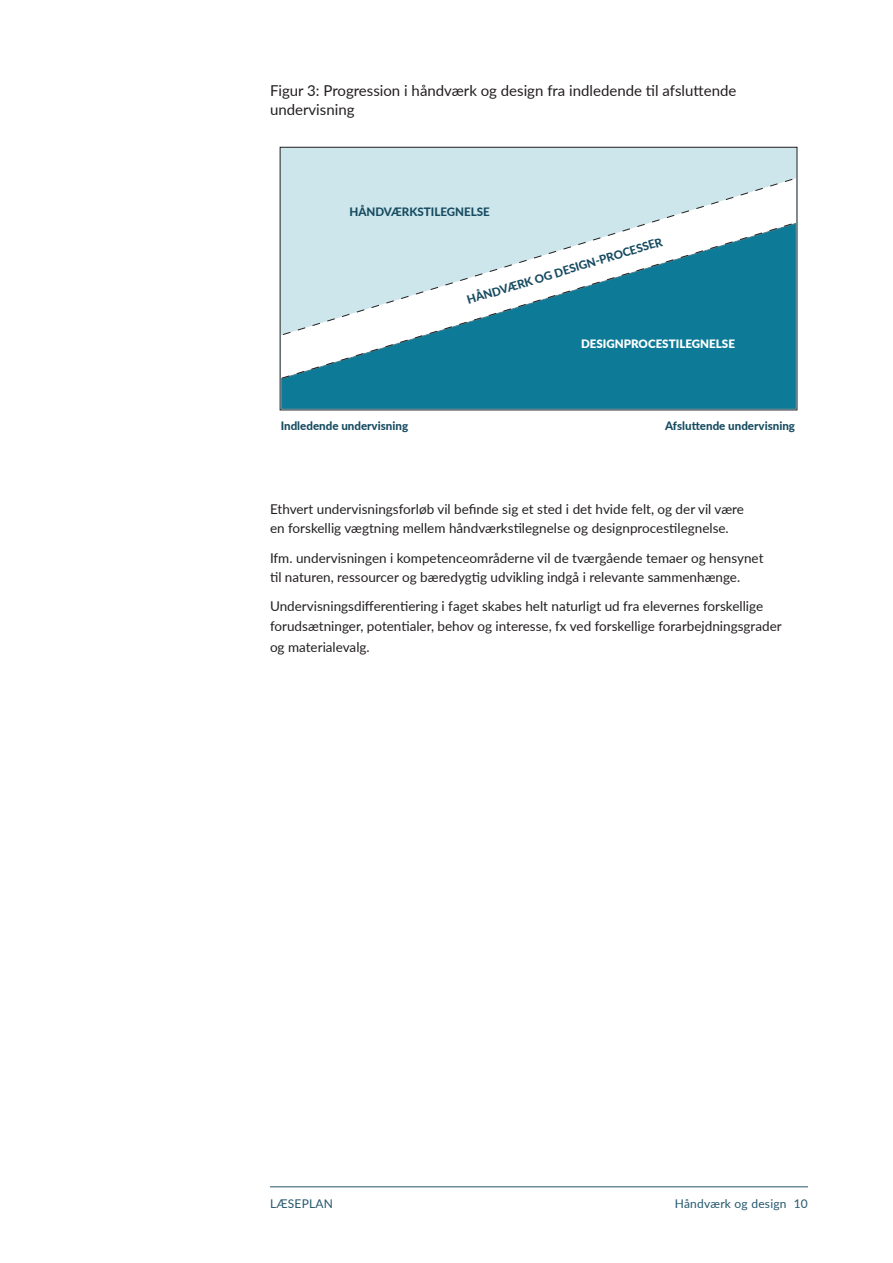
<style>
.page{position:relative;width:893px;height:1263px;background:#fff}
.page>*{position:absolute;margin:0;border:0;box-sizing:border-box;transform-origin:0 0}
._07_Tabel_Navn{font:15px/19.5px "Lato";color:#231f20}
._04_Brødtekst_9_13{font:13.5px/19.5px "Lato";color:#231f20}
.t1{font:12px "Lato";letter-spacing:.02em;color:#23576d}
.t2{font:800 11.55px "Lato";color:#174b60}
.t3{font:900 11.55px "Lato";color:#fff}
</style>
<div class="page">
<div style="left:280px;top:147px;width:517px;height:263px;background:#cce6ec"></div>
<svg style="left:280px;top:222px;width:517px;height:188px"></svg>
<svg style="left:654px;top:177px;width:143px;height:44px"></svg>
<svg style="left:281px;top:221px;width:516px;height:158px"></svg>
<hr style="left:270px;top:1186px;width:538px;height:1px;background:#23576d">
<p class="_07_Tabel_Navn" style="left:270px;top:80px;width:468px">Figur 3: Progression i håndværk og design fra indledende til afsluttende undervisning</p>
<p class="t2" style="left:349px;top:203px;width:142px">HÅNDVÆRKSTILEGNELSE</p>
<p class="t2" style="left:465px;top:292px;width:205px;rotate:-17deg">HÅNDVÆRK OG DESIGN-PROCESSER</p>
<p class="t3" style="left:581px;top:335px;width:155px">DESIGNPROCESTILEGNELSE</p>
<p class="t2" style="left:281px;top:417px;width:129px">Indledende undervisning</p>
<p class="t2" style="left:665px;top:417px;width:132px">Afsluttende undervisning</p>
<p class="_04_Brødtekst_9_13" style="left:270px;top:499px;width:476px">Ethvert undervisningsforløb vil befinde sig et sted i det hvide felt, og der vil være en forskellig vægtning mellem håndværkstilegnelse og designprocestilegnelse.</p>
<p class="_04_Brødtekst_9_13" style="left:270px;top:547px;width:495px">Ifm. undervisningen i kompetenceområderne vil de tværgående temaer og hensynet til naturen, ressourcer og bæredygtig udvikling indgå i relevante sammenhænge.</p>
<p class="_04_Brødtekst_9_13" style="left:270px;top:596px;width:513px">Undervisningsdifferentiering i faget skabes helt naturligt ud fra elevernes forskellige forudsætninger, potentialer, behov og interesse, fx ved forskellige forarbejdningsgrader</p>
<p class="_04_Brødtekst_9_13" style="left:270px;top:637px;width:101px">og materialevalg.</p>
<p class="t1" style="left:270px;top:1195px;width:65px">LÆSEPLAN</p>
<p class="t1" style="left:675px;top:1195px;width:135px">Håndværk og design 10</p>
</div>
